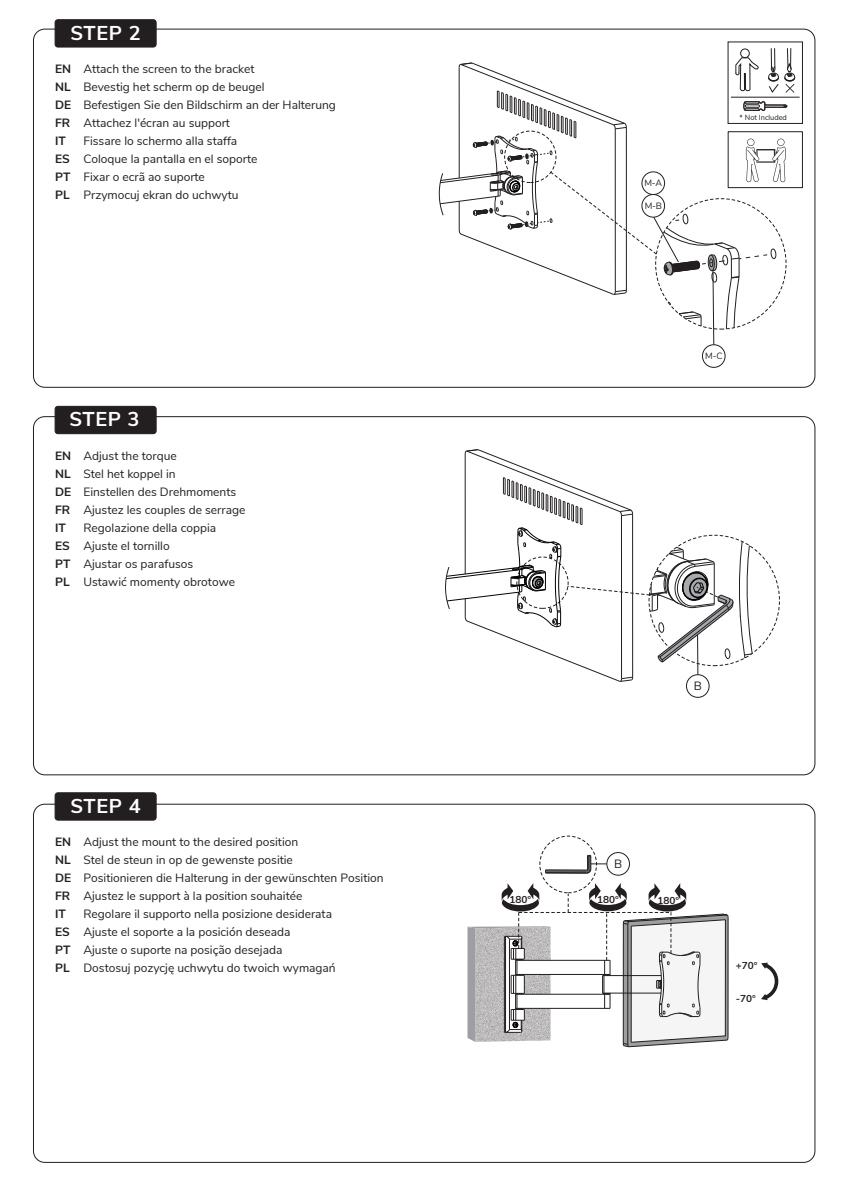
<style>
.page{position:relative;width:842px;height:1191px;background:#fff}
.page>*{position:absolute;margin:0;border:0;box-sizing:border-box;transform-origin:0 0}
.t1{font:700 20px "Nunito Sans";letter-spacing:.03em;color:#fff}
.t2{font:12px/18px "Nunito Sans";color:#231f20}
.t3{font:700 12px/18px "Nunito Sans";color:#231f20}
.t4{font:700 10px "Nunito Sans";color:#231f20}
.t5{font:9.2px "Nunito Sans";color:#231f20}
.t6{font:7.4px "Nunito Sans";color:#231f20}
</style>
<div class="page">
<div style="left:55px;top:20px;width:101px;height:27px;background:#231f20;border-radius:3px"></div>
<div style="left:55px;top:19px;width:102px;height:29px;border:1px solid #231f20;border-radius:3px"></div>
<div style="left:55px;top:406px;width:101px;height:28px;background:#231f20;border-radius:3px"></div>
<div style="left:55px;top:406px;width:102px;height:28px;border:1px solid #231f20;border-radius:3px"></div>
<div style="left:55px;top:792px;width:101px;height:28px;background:#231f20;border-radius:3px"></div>
<div style="left:55px;top:792px;width:102px;height:28px;border:1px solid #231f20;border-radius:3px"></div>
<div style="left:728px;top:42px;width:75px;height:82px;border:1px solid #231f20"></div>
<hr style="left:731px;top:97px;width:68px;height:1px;background:#231f20">
<div style="left:702px;top:344px;width:23px;height:24px;border:1px solid #231f20;border-radius:50%"></div>
<div style="left:686px;top:674px;width:23px;height:23px;border:1px solid #231f20;border-radius:50%"></div>
<svg style="left:545px;top:855px;width:62px;height:19px"></svg>
<svg style="left:467px;top:883px;width:262px;height:164px"></svg>
<svg style="left:761px;top:962px;width:18px;height:38px"></svg>
<div style="left:606px;top:852px;width:24px;height:23px;border:1px solid #231f20;border-radius:50%"></div>
<svg style="left:439px;top:48px;width:356px;height:297px"></svg>
<div style="left:728px;top:131px;width:75px;height:57px;border:1px solid #231f20"></div>
<svg style="left:445px;top:449px;width:308px;height:233px"></svg>
<h1 class="t1" style="left:71px;top:18px;width:72px">STEP 2</h1>
<p class="t3" style="left:55px;top:59px;width:18px">EN<br>NL<br>DE<br>FR<br>IT<br>ES<br>PT<br>PL</p>
<p class="t2" style="left:83px;top:59px;width:254px">Attach the screen to the bracket<br>Bevestig het scherm op de beugel<br>Befestigen Sie den Bildschirm an der Halterung<br>Attachez l'écran au support<br>Fissare lo schermo alla staffa<br>Coloque la pantalla en el soporte<br>Fixar o ecrã ao suporte<br>Przymocuj ekran do uchwytu</p>
<h1 class="t1" style="left:69px;top:405px;width:72px">STEP 3</h1>
<p class="t3" style="left:55px;top:446px;width:18px">EN<br>NL<br>DE<br>FR<br>IT<br>ES<br>PT<br>PL</p>
<p class="t2" style="left:83px;top:446px;width:163px">Adjust the torque<br>Stel het koppel in<br>Einstellen des Drehmoments<br>Ajustez les couples de serrage<br>Regolazione della coppia<br>Ajuste el tornillo<br>Ajustar os parafusos<br>Ustawić momenty obrotowe</p>
<h1 class="t1" style="left:71px;top:791px;width:72px">STEP 4</h1>
<p class="t3" style="left:55px;top:832px;width:18px">EN<br>NL<br>DE<br>FR<br>IT<br>ES<br>PT<br>PL</p>
<p class="t2" style="left:83px;top:832px;width:302px">Adjust the mount to the desired position<br>Stel de steun in op de gewenste positie<br>Positionieren die Halterung in der gewünschten Position Ajustez le support à la position souhaitée<br>Regolare il supporto nella posizione desiderata<br>Ajuste el soporte a la posición deseada<br>Ajuste o suporte na posição desejada<br>Dostosuj pozycję uchwytu do twoich wymagań</p>
<p class="t5" style="left:644px;top:176px;width:19px">M-A</p>
<p class="t5" style="left:645px;top:199px;width:19px">M-B</p>
<p class="t6" style="left:740px;top:112px;width:49px">* Not Included</p>
<p class="t5" style="left:705px;top:349px;width:19px">M-C</p>
<p class="t2" style="left:694px;top:676px;width:10px">B</p>
<p class="t2" style="left:614px;top:854px;width:10px">B</p>
<p class="t4" style="left:509px;top:892px;width:23px">180°</p>
<p class="t4" style="left:597px;top:892px;width:23px">180°</p>
<p class="t4" style="left:657px;top:892px;width:23px">180°</p>
<p class="t4" style="left:736px;top:958px;width:23px">+70°</p>
<p class="t4" style="left:736px;top:990px;width:21px">-70°</p>
</div>
